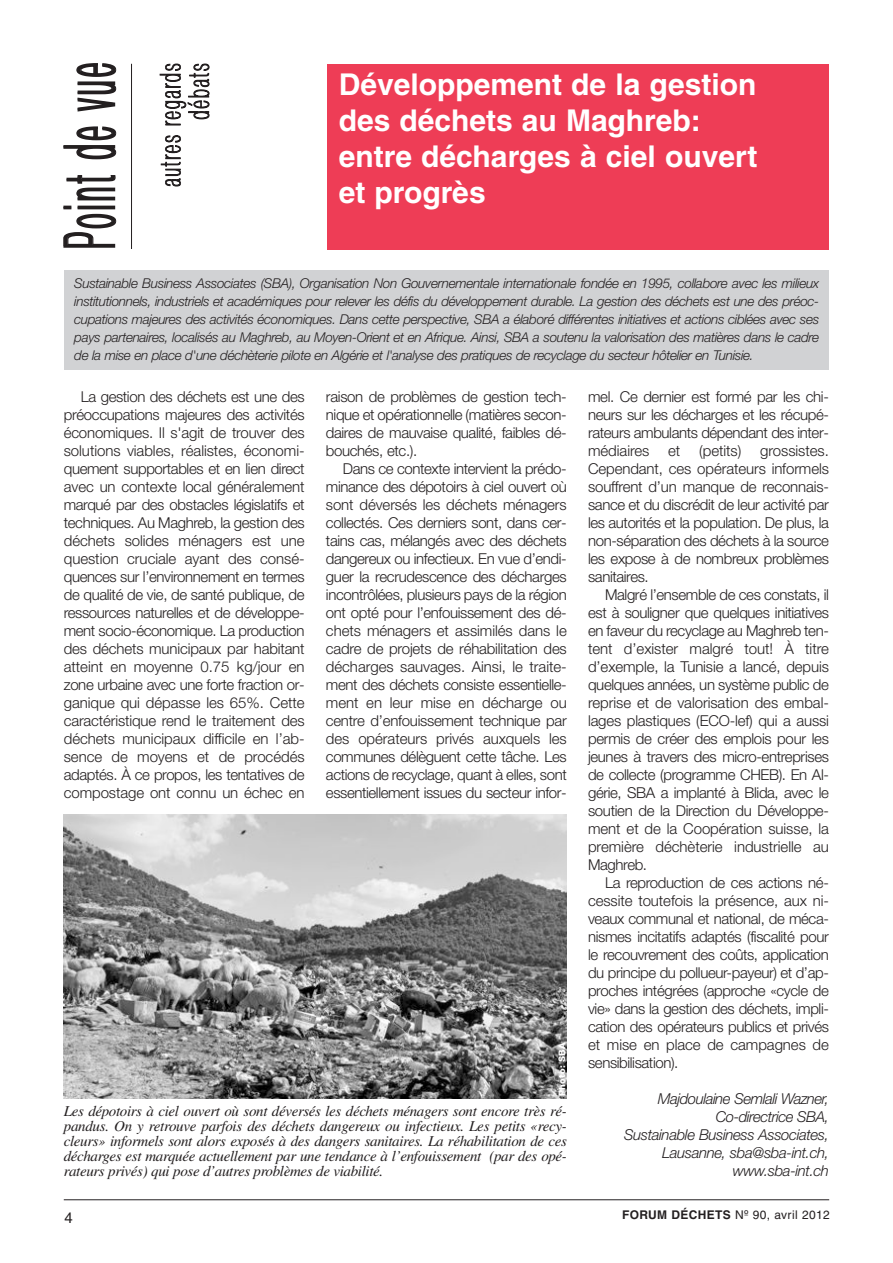
<style>
.page{position:relative;width:893px;height:1263px;background:#fff}
.page>*{position:absolute;margin:0;border:0;box-sizing:border-box;transform-origin:0 0}
.t1{font:300 71.4px "Helvetica Neue";letter-spacing:.17em;color:#231f20;scale:.36 1}
.t2{font:700 30px/36px "Helvetica";color:#fff}
.t3{font:100 28.5px/28.5px "Helvetica Neue";letter-spacing:.17em;color:#231f20;text-align:right;scale:.53 1}
.t4{font:300 15px/18px "Helvetica Neue";letter-spacing:-.025em;color:#231f20;text-align:justify}
.t5{font:italic 15px/15px "Times";letter-spacing:-.025em;color:#231f20;text-align:justify}
.t6{font:italic 300 15px/18px "Helvetica Neue";letter-spacing:-.025em;color:#231f20;text-align:right}
.t7{font:15px "Helvetica";color:#231f20}
.t8{font:italic 300 13.5px/18px "Helvetica Neue";letter-spacing:-.025em;color:#231f20;text-align:justify}
.t9{font:12px "Helvetica";letter-spacing:.03em;color:#231f20}
.t10{font:800 9px "Helvetica Neue";letter-spacing:.03em;color:#fff}
.s1{font-weight:700}
</style>
<div class="page">
<div style="left:64px;top:270px;width:765px;height:100px;background:#d1d2d4"></div>
<div style="left:327px;top:65px;width:502px;height:185px;background:#ee3d56"></div>
<hr style="left:131px;top:64px;width:1px;height:185px;background:#231f20">
<hr style="left:64px;top:1199px;width:765px;height:1px;background:#231f20">
<img style="left:64px;top:815px;width:503px;height:284px">
<h1 class="t1" style="left:46px;top:248px;width:515px;rotate:-90deg">Point de vue</h1>
<h3 class="t3" style="left:156px;top:186px;width:233px;rotate:-90deg">autres regards débats</h3>
<h2 class="t2" style="left:339px;top:66px;width:420px">Développement de la gestion des déchets au Maghreb: entre décharges à ciel ouvert et progrès</h2>
<p class="t8" style="left:74px;top:274px;width:746px">Sustainable Business Associates (SBA), Organisation Non Gouvernementale internationale fondée en 1995, collabore avec les milieux institutionnels, industriels et académiques pour relever les défis du développement durable. La gestion des déchets est une des préoc&shy;cupations majeures des activités économiques. Dans cette perspective, SBA a élaboré différentes initiatives et actions ciblées avec ses pays partenaires, localisés au Maghreb, au Moyen-Orient et en Afrique. Ainsi, SBA a soutenu la valorisation des matières dans le cadre de la mise en place d'une déchèterie pilote en Algérie et l'analyse des pratiques de recyclage du secteur hôtelier en Tunisie.</p>
<p class="t4" style="left:64px;top:387px;width:242px;text-indent:17px">La gestion des déchets est une des préoccupations majeures des activités économiques. Il s'agit de trouver des solutions viables, réalistes, économi&shy;quement supportables et en lien direct avec un contexte local généralement marqué par des obstacles législatifs et techniques. Au Maghreb, la gestion des déchets solides ménagers est une question cruciale ayant des consé&shy;quences sur l’environnement en termes de qualité de vie, de santé publique, de ressources naturelles et de développe&shy;ment socio-économique. La production des déchets municipaux par habitant atteint en moyenne 0.75 kg/jour en zone urbaine avec une forte fraction or&shy;ganique qui dépasse les 65%. Cette caractéristique rend le traitement des déchets municipaux difficile en l’ab&shy;sence de moyens et de procédés adaptés. À ce propos, les tentatives de compostage ont connu un échec en</p>
<p class="t4" style="left:326px;top:387px;width:242px">raison de problèmes de gestion tech&shy;nique et opérationnelle (matières secon&shy;daires de mauvaise qualité, faibles dé&shy;bouchés, etc.).</p>
<p class="t4" style="left:326px;top:459px;width:242px;text-indent:17px">Dans ce contexte intervient la prédo&shy;minance des dépotoirs à ciel ouvert où sont déversés les déchets ménagers collectés. Ces derniers sont, dans cer&shy;tains cas, mélangés avec des déchets dangereux ou infectieux. En vue d’endi&shy;guer la recrudescence des décharges incontrôlées, plusieurs pays de la région ont opté pour l’enfouissement des dé&shy;chets ménagers et assimilés dans le cadre de projets de réhabilitation des décharges sauvages. Ainsi, le traite&shy;ment des déchets consiste essentielle&shy;ment en leur mise en décharge ou centre d’enfouissement technique par des opérateurs privés auxquels les communes délèguent cette tâche. Les actions de recyclage, quant à elles, sont essentiellement issues du secteur infor-</p>
<p class="t10" style="left:557px;top:1096px;width:55px;rotate:-90deg">Photo: SBA</p>
<p class="t5" style="left:64px;top:1104px;width:505px">Les dépotoirs à ciel ouvert où sont déversés les déchets ménagers sont encore très ré&shy;pandus. On y retrouve parfois des déchets dangereux ou infectieux. Les petits «recy&shy;cleurs» informels sont alors exposés à des dangers sanitaires. La réhabilitation de ces décharges est marquée actuellement par une tendance à l’enfouissement (par des opé&shy;rateurs privés) qui pose d’autres problèmes de viabilité.</p>
<p class="t7" style="left:64px;top:1209px;width:10px">4</p>
<p class="t4" style="left:588px;top:387px;width:242px">mel. Ce dernier est formé par les chi&shy;neurs sur les décharges et les récupé&shy;rateurs ambulants dépendant des inter&shy;médiaires</p>
<p class="t4" style="left:668px;top:441px;width:14px">et</p>
<p class="t4" style="left:699px;top:441px;width:44px">(petits)</p>
<p class="t4" style="left:588px;top:441px;width:242px;text-indent:172px">grossistes.<br>Cependant, ces opérateurs informels souffrent d’un manque de reconnais&shy;sance et du discrédit de leur activité par les autorités et la population. De plus, la non-séparation des déchets à la source les expose à de nombreux problèmes sanitaires.</p>
<p class="t4" style="left:588px;top:585px;width:242px;text-indent:17px">Malgré l’ensemble de ces constats, il est à souligner que quelques initiatives en faveur du recyclage au Maghreb ten&shy;tent d’exister malgré tout! À titre d’exemple, la Tunisie a lancé, depuis quelques années, un système public de reprise et de valorisation des embal&shy;lages plastiques (ECO-lef) qui a aussi permis de créer des emplois pour les jeunes à travers des micro-entreprises de collecte (programme CHEB). En Al&shy;gérie, SBA a implanté à Blida, avec le soutien de la Direction du Développe&shy;ment et de la Coopération suisse, la première déchèterie industrielle au Maghreb.</p>
<p class="t4" style="left:588px;top:873px;width:242px;text-indent:17px">La reproduction de ces actions né&shy;cessite toutefois la présence, aux ni&shy;veaux communal et national, de méca&shy;nismes incitatifs adaptés (fiscalité pour le recouvrement des coûts, application du principe du pollueur-payeur) et d’ap&shy;proches intégrées (approche «cycle de vie» dans la gestion des déchets, impli&shy;cation des opérateurs publics et privés et mise en place de campagnes de sensibilisation).</p>
<p class="t6" style="left:624px;top:1089px;width:206px">Majdoulaine Semlali Wazner,<br>Co-directrice SBA,<br>Sustainable Business Associates,<br>Lausanne, sba@sba-int.ch, www.sba-int.ch</p>
<p class="t9" style="left:622px;top:1208px;width:209px"><span class="s1">FORUM DÉCHETS</span> Nº 90, avril 2012</p>
</div>
